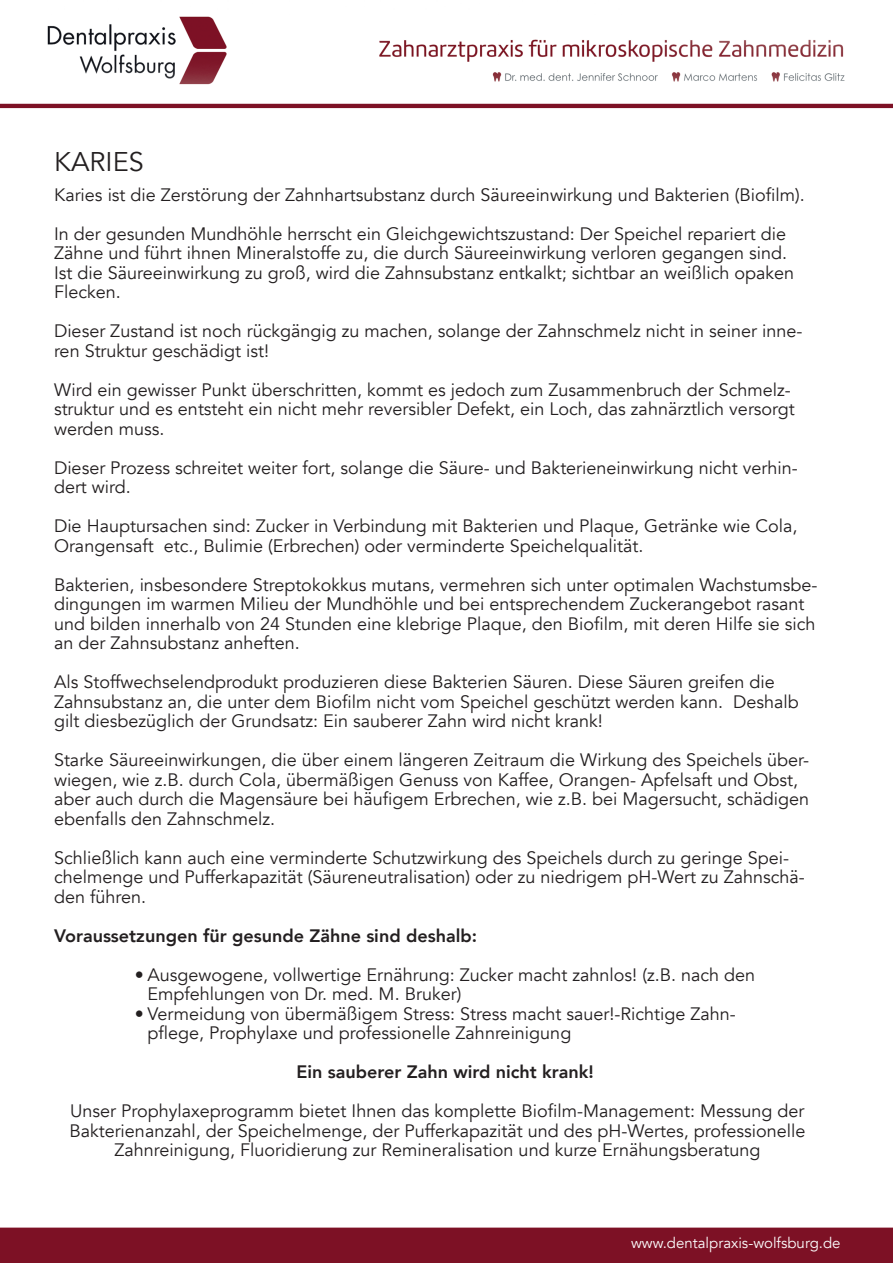
<style>
.page{position:relative;width:893px;height:1263px;background:#fff}
.page>*{position:absolute;margin:0;border:0;box-sizing:border-box;transform-origin:0 0}
.t1{font:27px "Avenir";color:#231f20}
.t2{font:18px/19.5px "Avenir";color:#231f20}
.t3{font:800 18px "Avenir";color:#231f20}
.t4{font:15px "Avenir";color:#fcfcfc}
</style>
<div class="page">
<img style="left:0;top:16px;width:893px;height:1247px">
<h1 class="t1" style="left:54px;top:145px;width:91px">KARIES</h1>
<p class="t2" style="left:54px;top:175px;width:752px;line-height:39px">Karies ist die Zerstörung der Zahnhartsubstanz durch Säureeinwirkung und Bakterien (Biofilm).<br>In der gesunden Mundhöhle herrscht ein Gleichgewichtszustand: Der Speichel repariert die</p>
<p class="t2" style="left:54px;top:244px;width:742px">Zähne und führt ihnen Mineralstoffe zu, die durch Säureeinwirkung verloren gegangen sind.<br>Ist die Säureeinwirkung zu groß, wird die Zahnsubstanz entkalkt; sichtbar an weißlich opaken<br>Flecken.</p>
<p class="t2" style="left:54px;top:322px;width:750px">Dieser Zustand ist noch rückgängig zu machen, solange der Zahnschmelz nicht in seiner inne&shy;ren Struktur geschädigt ist!</p>
<p class="t2" style="left:54px;top:380px;width:742px">Wird ein gewisser Punkt überschritten, kommt es jedoch zum Zusammenbruch der Schmelz&shy;struktur und es entsteht ein nicht mehr reversibler Defekt, ein Loch, das zahnärztlich versorgt werden muss.</p>
<p class="t2" style="left:54px;top:458px;width:745px">Dieser Prozess schreitet weiter fort, solange die Säure- und Bakterieneinwirkung nicht verhin&shy;dert wird.</p>
<p class="t2" style="left:54px;top:517px;width:745px">Die Hauptursachen sind: Zucker in Verbindung mit Bakterien und Plaque, Getränke wie Cola,<br>Orangensaft etc., Bulimie (Erbrechen) oder verminderte Speichelqualität.</p>
<p class="t2" style="left:54px;top:575px;width:765px">Bakterien, insbesondere Streptokokkus mutans, vermehren sich unter optimalen Wachstumsbe&shy;dingungen im warmen Milieu der Mundhöhle und bei entsprechendem Zuckerangebot rasant und bilden innerhalb von 24 Stunden eine klebrige Plaque, den Biofilm, mit deren Hilfe sie sich an der Zahnsubstanz anheften.</p>
<p class="t2" style="left:54px;top:673px;width:746px">Als Stoffwechselendprodukt produzieren diese Bakterien Säuren. Diese Säuren greifen die<br>Zahnsubstanz an, die unter dem Biofilm nicht vom Speichel geschützt werden kann. Deshalb gilt diesbezüglich der Grundsatz: Ein sauberer Zahn wird nicht krank!</p>
<p class="t2" style="left:54px;top:751px;width:757px">Starke Säureeinwirkungen, die über einem längeren Zeitraum die Wirkung des Speichels über&shy;wiegen, wie z.B. durch Cola, übermäßigen Genuss von Kaffee, Orangen- Apfelsaft und Obst, aber auch durch die Magensäure bei häufigem Erbrechen, wie z.B. bei Magersucht, schädigen ebenfalls den Zahnschmelz.</p>
<p class="t2" style="left:54px;top:848px;width:752px">Schließlich kann auch eine verminderte Schutzwirkung des Speichels durch zu geringe Spei&shy;chelmenge und Pufferkapazität (Säureneutralisation) oder zu niedrigem pH-Wert zu Zahnschä&shy;den führen.</p>
<p class="t3" style="left:54px;top:922px;width:424px">Voraussetzungen für gesunde Zähne sind deshalb:</p>
<p class="t2" style="left:148px;top:965px;width:609px;text-indent:-13px">• Ausgewogene, vollwertige Ernährung: Zucker macht zahnlos! (z.B. nach den<br>Empfehlungen von Dr. med. M. Bruker)</p>
<p class="t2" style="left:148px;top:1004px;width:590px;text-indent:-13px">• Vermeidung von übermäßigem Stress: Stress macht sauer!-Richtige Zahn&shy;pflege, Prophylaxe und professionelle Zahnreinigung</p>
<p class="t3" style="left:296px;top:1058px;width:299px">Ein sauberer Zahn wird nicht krank!</p>
<p class="t2" style="left:69px;top:1102px;width:737px;text-align:center">Unser Prophylaxeprogramm bietet Ihnen das komplette Biofilm-Management: Messung der<br>Bakterienanzahl, der Speichelmenge, der Pufferkapazität und des pH-Wertes, professionelle<br>Zahnreinigung, Fluoridierung zur Remineralisation und kurze Ernähungsberatung</p>
<p class="t4" style="left:631px;top:1234px;width:211px">www.dentalpraxis-wolfsburg.de</p>
</div>
